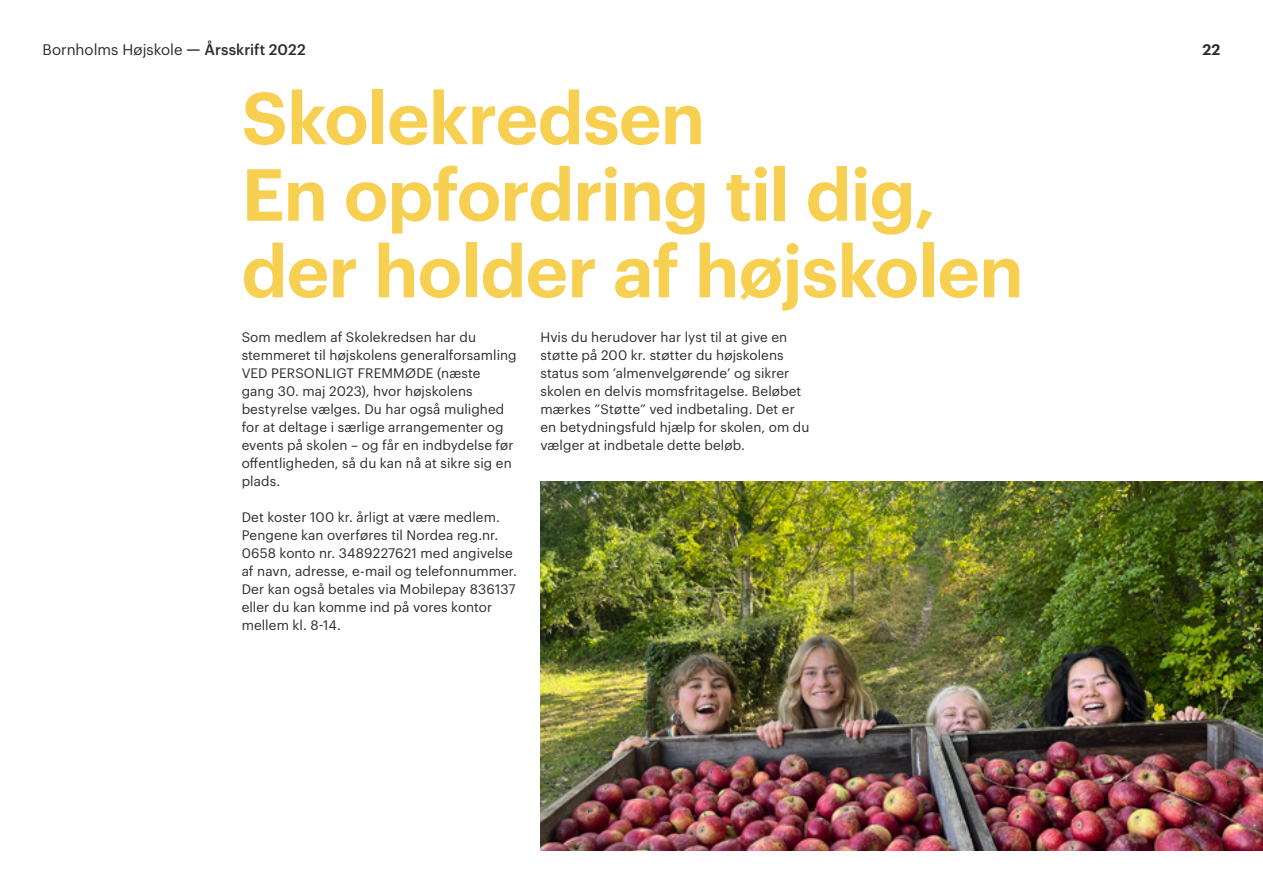
<style>
.page{position:relative;width:1263px;height:893px;background:#fff}
.page>*{position:absolute;margin:0;border:0;box-sizing:border-box;transform-origin:0 0}
.t1{font:600 72px/76.5px "Graphik";letter-spacing:-.01em;color:#f7cf51}
.t2{font:15px "Graphik";color:#2e2b2c}
.t3{font:600 15px "Graphik";color:#2e2b2c}
.t4{font:13.5px/18px "Graphik";letter-spacing:.005em;color:#2e2b2c}
.s1{font-weight:600}
.s2{font-weight:500}
</style>
<div class="page">
<img style="left:540px;top:482px;width:723px;height:368px">
<p class="t2" style="left:43px;top:38px;width:265px">Bornholms Højskole <span class="s1">—</span> <span class="s2">Årsskrift 2022</span></p>
<p class="t3" style="left:1202px;top:38px;width:20px">22</p>
<p class="t1" style="left:242px;top:74px;width:465px">Skolekredsen</p>
<p class="t1" style="left:242px;top:150px;width:783px">En opfordring til dig, der holder af højskolen</p>
<p class="t4" style="left:242px;top:327px;width:277px">Som medlem af Skolekredsen har du stemmeret til højskolens generalforsamling VED PERSONLIGT FREMMØDE (næste<br>gang 30. maj 2023), hvor højskolens bestyrelse vælges. Du har også mulighed for at deltage i særlige arrangementer og events på skolen – og får en indbydelse før offentligheden, så du kan nå at sikre sig en plads.</p>
<p class="t4" style="left:242px;top:507px;width:277px">Det koster 100 kr. årligt at være medlem.<br>Pengene kan overføres til Nordea reg.nr.<br>0658 konto nr. 3489227621 med angivelse af navn, adresse, e-mail og telefonnummer.<br>Der kan også betales via Mobilepay 836137 eller du kan komme ind på vores kontor mellem kl. 8-14.</p>
<p class="t4" style="left:540px;top:327px;width:270px">Hvis du herudover har lyst til at give en støtte på 200 kr. støtter du højskolens status som ’almenvelgørende’ og sikrer skolen en delvis momsfritagelse. Beløbet mærkes ”Støtte” ved indbetaling. Det er en betydningsfuld hjælp for skolen, om du vælger at indbetale dette beløb.</p>
</div>
